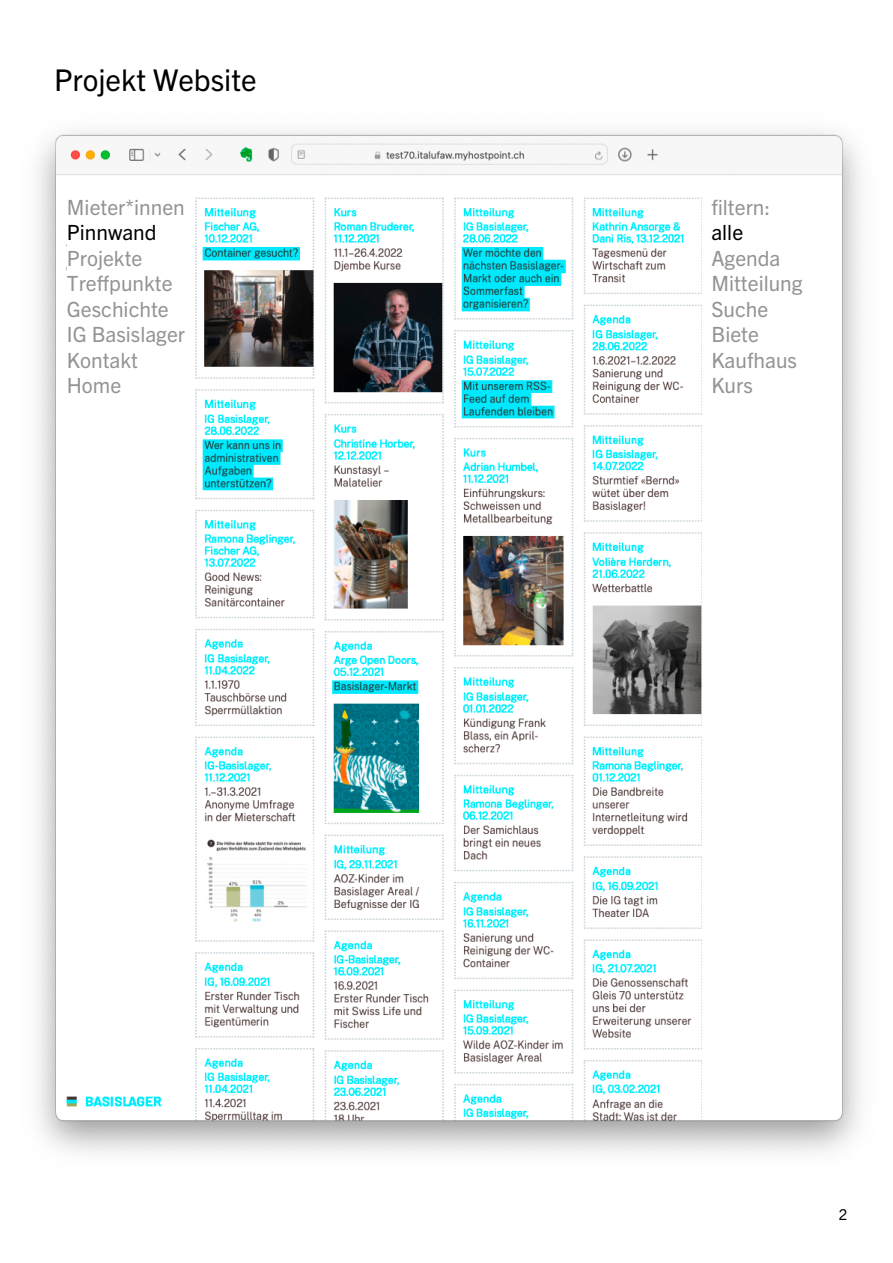
<style>
.page{position:relative;width:893px;height:1263px;background:#fff}
.page>*{position:absolute;margin:0;border:0;box-sizing:border-box;transform-origin:0 0}
.t1{font:30px "Trade Gothic Next LT Pro";color:#000}
.t2{font:21px/25.5px "Trade Gothic Next LT Pro";color:#929493}
.t3{font:21px "Trade Gothic Next LT Pro";color:#000}
.t4{font:15px "Trade Gothic Next LT Pro";color:#000}
</style>
<div class="page">
<img style="left:38px;top:131px;width:822px;height:1021px">
<div style="left:67px;top:182px;width:128px;height:241px;background:#fff"></div>
<div style="left:711px;top:182px;width:128px;height:241px;background:#fff"></div>
<h1 class="t1" style="left:54px;top:59px;width:204px">Projekt Website</h1>
<p class="t2" style="left:67px;top:193px;width:119px">Mieter*innen</p>
<p class="t3" style="left:67px;top:218px;width:91px">Pinnwand</p>
<p class="t2" style="left:67px;top:244px;width:120px">Projekte<br>Treffpunkte<br>Geschichte<br>IG Basislager<br>Kontakt<br>Home</p>
<p class="t2" style="left:711px;top:193px;width:61px">filtern:</p>
<p class="t3" style="left:711px;top:218px;width:33px">alle</p>
<p class="t2" style="left:711px;top:244px;width:93px">Agenda<br>Mitteilung<br>Suche<br>Biete<br>Kaufhaus<br>Kurs</p>
<p class="t4" style="left:839px;top:1204px;width:10px">2</p>
</div>
